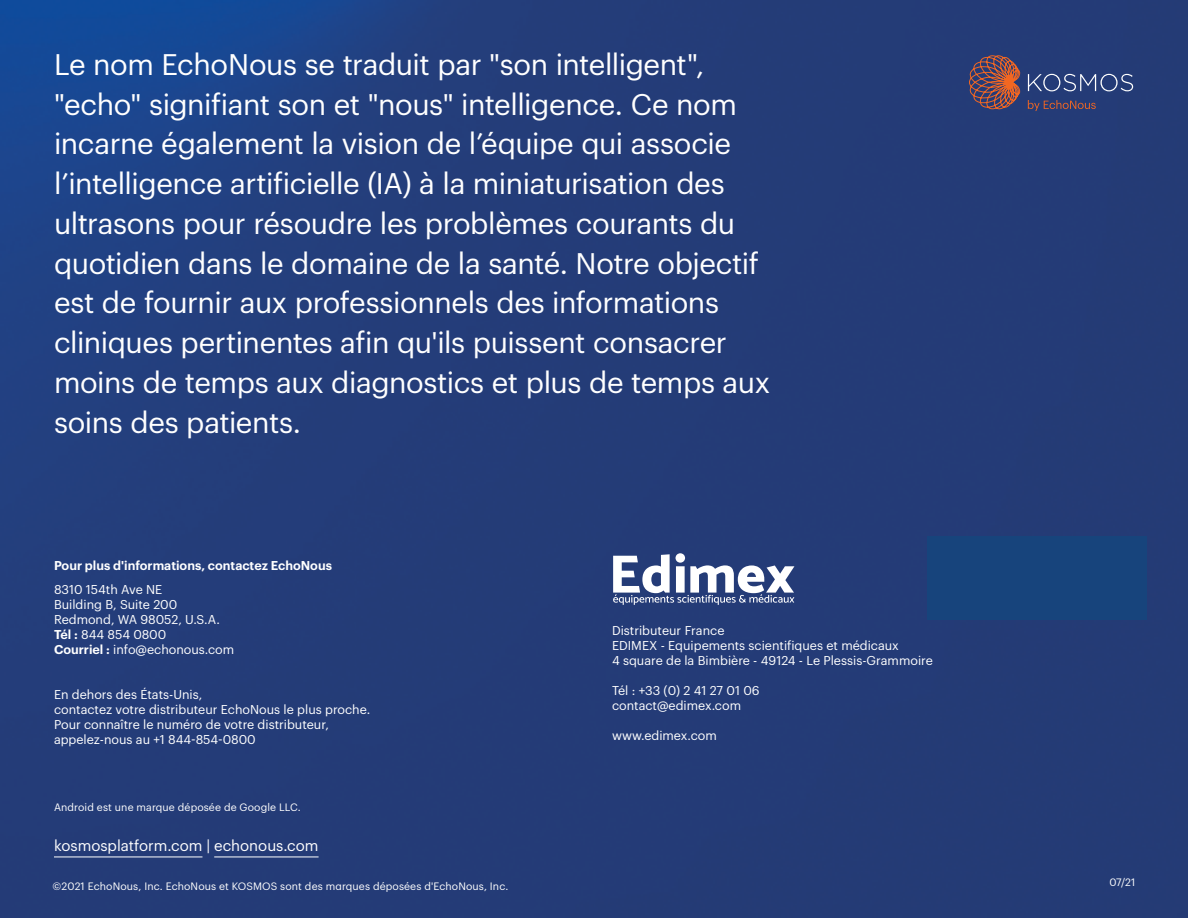
<style>
.page{position:relative;width:1188px;height:918px;background:#fff}
.page>*{position:absolute;margin:0;border:0;box-sizing:border-box;transform-origin:0 0}
.t1{font:29.1px/39.8px "Graphik";letter-spacing:-.01em;color:#fff}
.t2{font:15px "Graphik";color:#fff}
.t3{font:12.6px/15px "Graphik";color:#fff}
.t4{font:600 12.6px "Graphik";color:#fff}
.t5{font:10.5px "Graphik";letter-spacing:.01em;color:#fff}
.s1{font-weight:600}
</style>
<div class="page">
<img style="left:0;top:0;width:1188px;height:918px">
<hr style="left:54px;top:857px;width:148px;height:1px;background:#fff">
<hr style="left:214px;top:857px;width:105px;height:1px;background:#fff">
<svg style="left:1028px;top:74px;width:105px;height:17px;background:#4e6091"></svg>
<svg style="left:969px;top:55px;width:52px;height:54px;background:#764c54"></svg>
<svg style="left:1028px;top:100px;width:68px;height:11px"></svg>
<svg style="left:613px;top:553px;width:181px;height:52px"></svg>
<div style="left:927px;top:537px;width:219px;height:83px;background:#17447c"></div>
<p class="t1" style="left:54px;top:42px;width:718px">Le nom EchoNous se traduit par "son intelligent", "echo" signifiant son et "nous" intelligence. Ce nom incarne également la vision de l’équipe qui associe l’intelligence artificielle (IA) à la miniaturisation des ultrasons pour résoudre les problèmes courants du quotidien dans le domaine de la santé. Notre objectif est de fournir aux professionnels des informations cliniques pertinentes afin qu'ils puissent consacrer moins de temps aux diagnostics et plus de temps aux soins des patients.</p>
<p class="t4" style="left:54px;top:556px;width:280px">Pour plus d'informations, contactez EchoNous</p>
<p class="t3" style="left:54px;top:581px;width:182px">8310 154th Ave NE<br>Building B, Suite 200<br>Redmond, WA 98052, U.S.A.<br><span class="s1">Tél :</span> 844 854 0800<br><span class="s1">Courriel :</span> info@echonous.com</p>
<p class="t3" style="left:54px;top:686px;width:318px">En dehors des États-Unis,<br>contactez votre distributeur EchoNous le plus proche.<br>Pour connaître le numéro de votre distributeur, appelez-nous au +1 844-854-0800</p>
<p class="t5" style="left:54px;top:800px;width:248px">Android est une marque déposée de Google LLC.</p>
<p class="t2" style="left:54px;top:834px;width:266px">kosmosplatform.com | echonous.com</p>
<p class="t5" style="left:53px;top:878px;width:457px">©2021 EchoNous, Inc. EchoNous et KOSMOS sont des marques déposées d'EchoNous, Inc.</p>
<p class="t3" style="left:612px;top:621px;width:322px">Distributeur France<br>EDIMEX - Equipements scientifiques et médicaux<br>4 square de la Bimbière - 49124 - Le Plessis-Grammoire</p>
<p class="t3" style="left:612px;top:681px;width:149px">Tél : +33 (0) 2 41 27 01 06 contact@edimex.com</p>
<p class="t3" style="left:612px;top:726px;width:106px">www.edimex.com</p>
<p class="t5" style="left:1109px;top:874px;width:27px">07/21</p>
</div>
